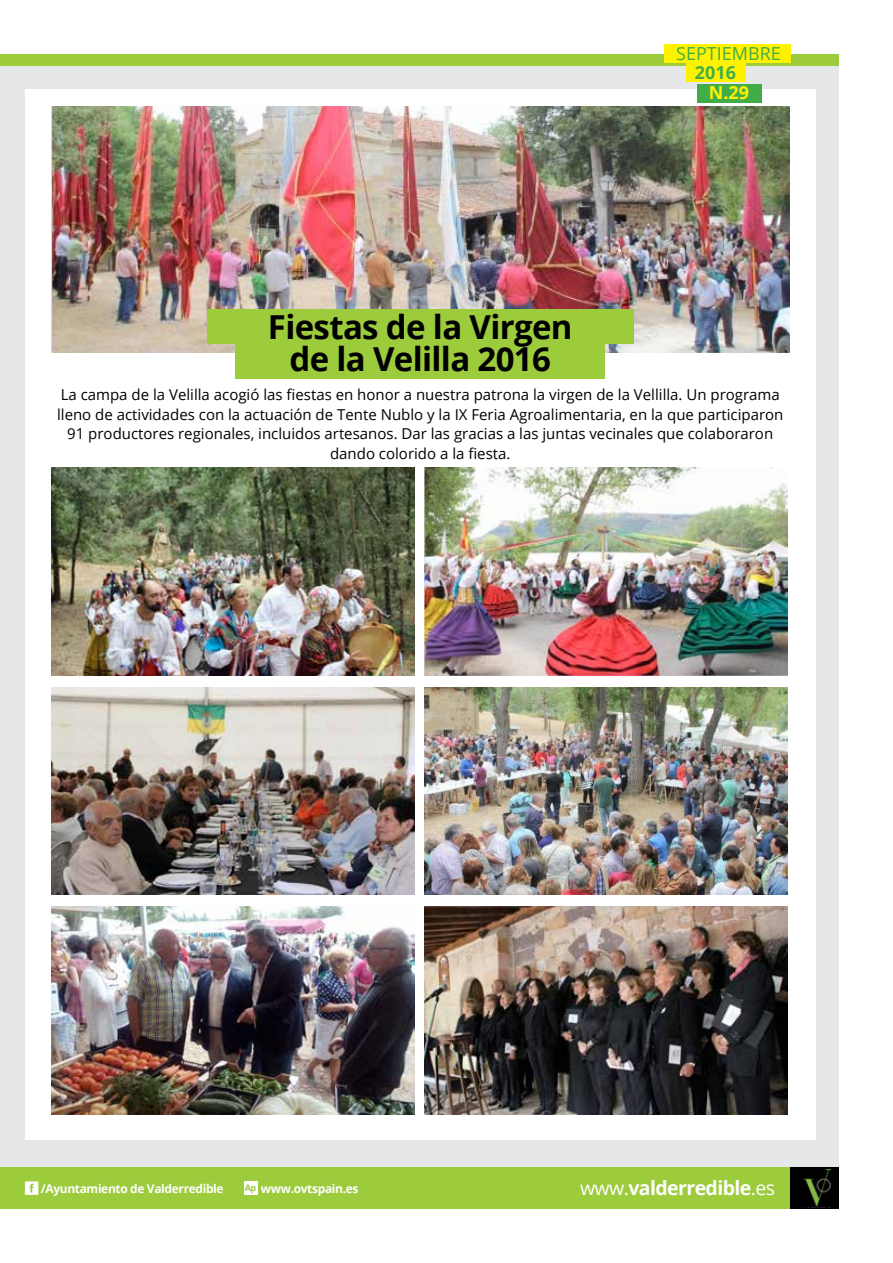
<style>
.page{position:relative;width:893px;height:1263px;background:#fff}
.page>*{position:absolute;margin:0;border:0;box-sizing:border-box;transform-origin:0 0}
.t1{font:700 33px/31.5px "Open Sans";letter-spacing:-.02em;color:#000;text-align:center}
.t2{font:700 19.5px "Open Sans";color:#fff}
.t3{font:18px "Open Sans";color:#41ad49}
.t4{font:700 18px "Open Sans";color:#41ad49}
.t5{font:700 18px "Open Sans";color:#fff200}
.t6{font:15px/19.5px "Open Sans";color:#000;text-align:center}
.t7{font:700 12px "Open Sans";letter-spacing:-.03em;color:#fff}
.s1{font-size:9px;color:#9ccb3b}
.s2{font-weight:400}
</style>
<div class="page">
<div style="left:0;top:55px;width:839px;height:1122px;background:#e6e7e8"></div>
<div style="left:0;top:54px;width:839px;height:12px;background:#9ccb3b"></div>
<div style="left:0;top:1167px;width:839px;height:42px;background:#9ccb3b"></div>
<div style="left:791px;top:1167px;width:48px;height:42px;background:#000"></div>
<img style="left:803px;top:1169px;width:28px;height:38px">
<div style="left:26px;top:89px;width:790px;height:1051px;background:#fff"></div>
<div style="left:664px;top:44px;width:127px;height:18px;background:#fff200"></div>
<div style="left:697px;top:84px;width:64px;height:18px;background:#41ad49"></div>
<div style="left:686px;top:64px;width:60px;height:18px;background:#fff200"></div>
<svg style="left:25px;top:1181px;width:13px;height:14px"></svg>
<div style="left:244px;top:1181px;width:13px;height:14px;background:#fff"></div>
<img style="left:51px;top:107px;width:738px;height:245px">
<div style="left:235px;top:344px;width:370px;height:34px;background:#9ccb3b"></div>
<div style="left:207px;top:310px;width:427px;height:34px;background:#9ccb3b"></div>
<img style="left:51px;top:468px;width:364px;height:207px">
<img style="left:51px;top:687px;width:364px;height:208px">
<img style="left:51px;top:906px;width:364px;height:208px">
<img style="left:424px;top:468px;width:364px;height:207px">
<img style="left:424px;top:687px;width:364px;height:208px">
<img style="left:424px;top:906px;width:364px;height:208px">
<p class="t3" style="left:676px;top:41px;width:106px">septiembre</p>
<p class="t4" style="left:695px;top:60px;width:43px">2016</p>
<p class="t5" style="left:709px;top:80px;width:42px">n.29</p>
<h1 class="t1" style="left:268px;top:311px;width:306px">Fiestas de la Virgen de la Velilla 2016</h1>
<p class="t6" style="left:57px;top:385px;width:728px">La campa de la Velilla acogió las fiestas en honor a nuestra patrona la virgen de la Vellilla. Un programa lleno de actividades con la actuación de Tente N ublo y la IX Feria Agroalimentaria, en la que participaron 91 productores regionales, incluidos artesanos. Dar las gracias a las juntas vecinales que colaboraron dando colorido a la fiesta.</p>
<p class="t7" style="left:41px;top:1180px;width:184px">/Ayuntamiento de Valderredible</p>
<p class="t7" style="left:245px;top:1180px;width:115px"><span class="s1">Ap</span> www.ovtspain.es</p>
<h2 class="t2" style="left:580px;top:1174px;width:197px"><span class="s2">www.</span>valderredible<span class="s2">.es</span></h2>
</div>
